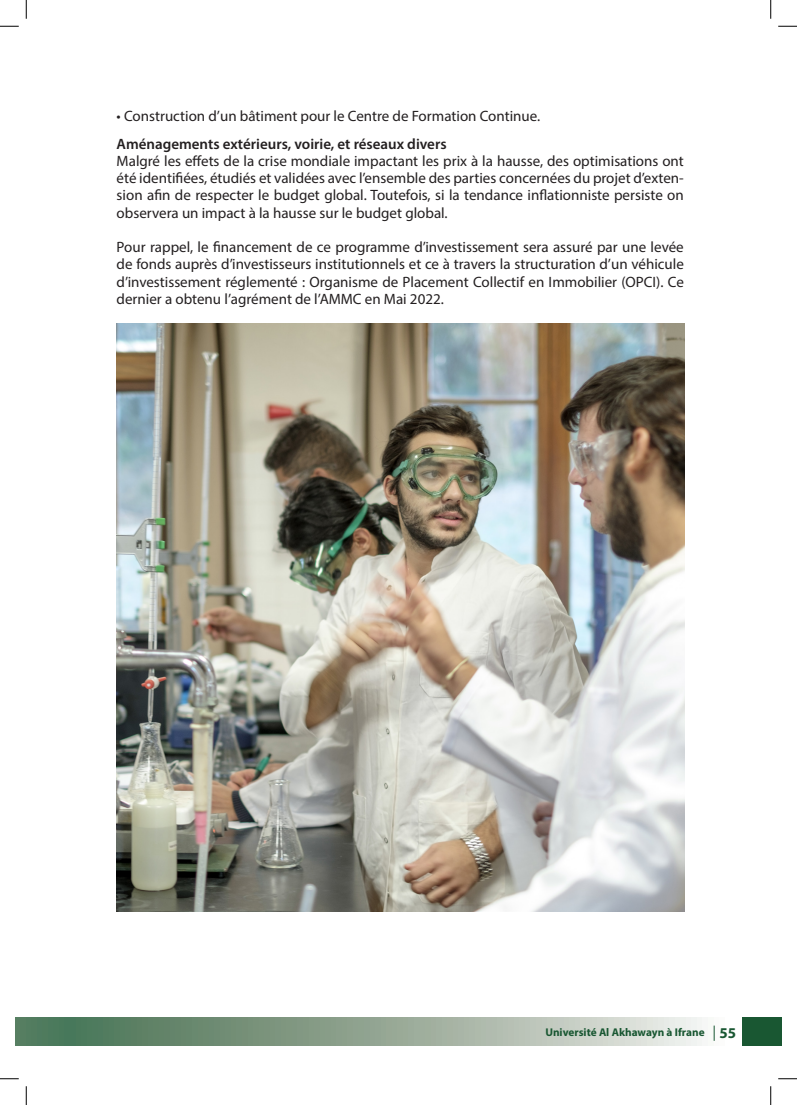
<style>
.page{position:relative;width:797px;height:1105px;background:#fff}
.page>*{position:absolute;margin:0;border:0;box-sizing:border-box;transform-origin:0 0}
.t1{font:15px/17.2px "Myriad Pro";color:#231f20;text-align:justify}
.t2{font:600 15px "Myriad Pro";color:#231f20}
.t3{font:700 11.25px "Myriad Pro";color:#195732}
.s1{font-size:15px}
</style>
<div class="page">
<div style="left:742px;top:1017px;width:39px;height:29px;background:#195732"></div>
<svg style="left:16px;top:1017px;width:699px;height:29px;background:#94a997"></svg>
<svg style="left:713px;top:1025px;width:1px;height:16px"></svg>
<img style="left:117px;top:324px;width:567px;height:587px">
<svg style="left:0;top:25px;width:19px;height:2px"></svg>
<svg style="left:778px;top:25px;width:19px;height:2px"></svg>
<svg style="left:0;top:1078px;width:19px;height:1px"></svg>
<svg style="left:778px;top:1078px;width:19px;height:1px"></svg>
<svg style="left:25px;top:0;width:2px;height:19px"></svg>
<svg style="left:25px;top:1086px;width:2px;height:19px"></svg>
<svg style="left:770px;top:0;width:1px;height:19px"></svg>
<svg style="left:770px;top:1086px;width:1px;height:19px"></svg>
<p class="t1" style="left:117px;top:107px;width:425px">• Construction d’un bâtiment pour le Centre de Formation Continue.</p>
<p class="t2" style="left:117px;top:134px;width:331px">Aménagements extérieurs, voirie, et réseaux divers</p>
<p class="t1" style="left:117px;top:152px;width:568px">Malgré les effets de la crise mondiale impactant les prix à la hausse, des optimisations ont été identifiées, étudiés et validées avec l’ensemble des parties concernées du projet d’exten&shy;sion afin de respecter le budget global. Toutefois, si la tendance inflationniste persiste on observera un impact à la hausse sur le budget global.</p>
<p class="t1" style="left:117px;top:238px;width:568px">Pour rappel, le financement de ce programme d’investissement sera assuré par une levée de fonds auprès d’investisseurs institutionnels et ce à travers la structuration d’un véhicule d’investissement réglementé : Organisme de Placement Collectif en Immobilier (OPCI). Ce dernier a obtenu l’agrément de l’AMMC en Mai 2022.</p>
<p class="t3" style="left:545px;top:1025px;width:192px">Université Al Akhawayn à Ifrane <span class="s1">55</span></p>
</div>
